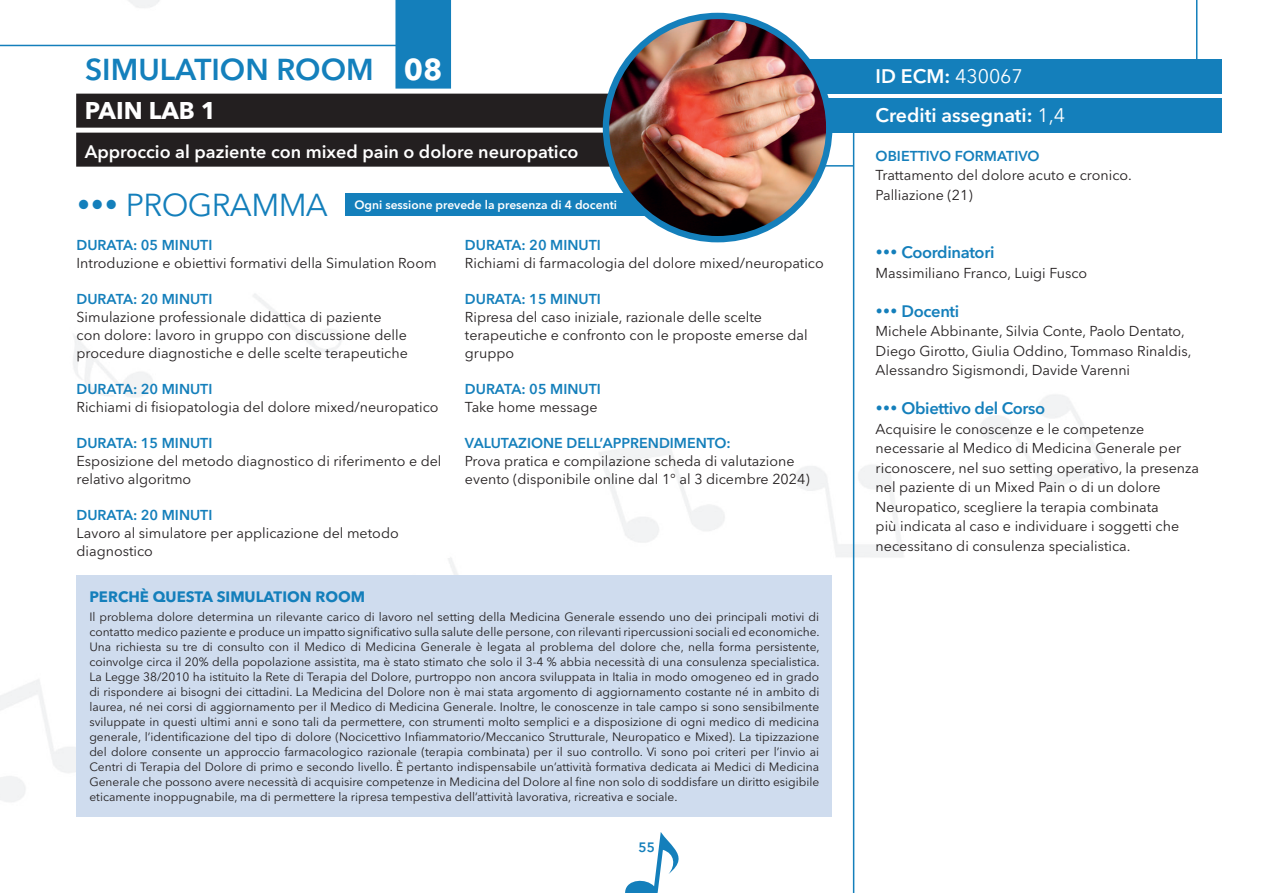
<style>
.page{position:relative;width:1263px;height:893px;background:#fff}
.page>*{position:absolute;margin:0;border:0;box-sizing:border-box;transform-origin:0 0}
.t1{font:31.5px "Avenir Next LT Pro";letter-spacing:-.02em;color:#147fbb}
.t2{font:600 30px "Avenir Next LT Pro";color:#1480bc}
.t3{font:700 24px "Avenir Next LT Pro";color:#fff}
.t4{font:600 19.5px/39px "Avenir Next LT Pro";color:#fff}
.t5{font:600 18px "Avenir Next LT Pro";color:#fff}
.t6{font:600 16.5px "Avenir Next LT Pro";letter-spacing:-.02em;color:#147fbb}
.t7{font:700 15px "Avenir Next LT Pro";color:#147fbb}
.t8{font:14.25px/19.5px "Avenir Next LT Pro";color:#231f20}
.t9{font:600 14.25px "Avenir Next LT Pro";color:#147fbb}
.t10{font:600 13.5px "Avenir Next LT Pro";color:#147fbb}
.t11{font:12px/15px "Avenir Next LT Pro";color:#231f20;text-align:justify}
.t12{font:600 12px "Avenir Next LT Pro";color:#fff}
.s1{font-weight:700;color:#fff}
.s2{font-weight:400}
</style>
<div class="page">
<img style="left:0;top:0;width:1222px;height:893px">
<svg style="left:623px;top:832px;width:58px;height:61px"></svg>
<div style="left:395px;top:0;width:56px;height:89px;background:#147fbb"></div>
<div style="left:76px;top:94px;width:644px;height:34px;background:#231f20"></div>
<div style="left:76px;top:133px;width:644px;height:34px;background:#231f20"></div>
<div style="left:774px;top:60px;width:447px;height:34px;background:#147fbb"></div>
<div style="left:774px;top:99px;width:447px;height:34px;background:#147fbb"></div>
<hr style="left:761px;top:165px;width:92px;height:2px;background:#147fbb">
<hr style="left:1196px;top:0;width:1px;height:67px;background:#147fbb">
<hr style="left:0;top:45px;width:417px;height:1px;background:#147fbb">
<hr style="left:853px;top:133px;width:1px;height:760px;background:#147fbb">
<div style="left:77px;top:575px;width:755px;height:241px;background:#cfdcee"></div>
<div style="left:346px;top:194px;width:303px;height:22px;background:#147fbb"></div>
<img style="left:606px;top:16px;width:223px;height:223px;border-radius:112px">
<div style="left:603px;top:13px;width:229px;height:229px;border:6px solid #147fbb;border-radius:50%"></div>
<h2 class="t2" style="left:85px;top:51px;width:359px">SIMULATION ROOM <span class="s1">08</span></h2>
<h3 class="t3" style="left:85px;top:96px;width:133px">PAIN LAB 1</h3>
<h3 class="t5" style="left:85px;top:141px;width:495px">Approccio al paziente con mixed pain o dolore neuropatico</h3>
<h1 class="t1" style="left:77px;top:186px;width:253px">••• PROGRAMMA</h1>
<p class="t9" style="left:77px;top:237px;width:137px">DURATA: 05 MINUTI</p>
<p class="t8" style="left:77px;top:254px;width:362px">Introduzione e obiettivi formativi della Simulation Room</p>
<p class="t9" style="left:77px;top:291px;width:137px">DURATA: 20 MINUTI</p>
<p class="t8" style="left:77px;top:308px;width:333px;line-height:18px">Simulazione professionale didattica di paziente con dolore: lavoro in gruppo con discussione delle procedure diagnostiche e delle scelte terapeutiche</p>
<p class="t9" style="left:77px;top:381px;width:137px">DURATA: 20 MINUTI</p>
<p class="t8" style="left:77px;top:398px;width:363px">Richiami di fisiopatologia del dolore mixed/neuropatico</p>
<p class="t9" style="left:77px;top:435px;width:137px">DURATA: 15 MINUTI</p>
<p class="t8" style="left:77px;top:452px;width:366px;line-height:18px">Esposizione del metodo diagnostico di riferimento e del relativo algoritmo</p>
<p class="t9" style="left:77px;top:507px;width:137px">DURATA: 20 MINUTI</p>
<p class="t8" style="left:77px;top:524px;width:324px;line-height:18px">Lavoro al simulatore per applicazione del metodo diagnostico</p>
<p class="t12" style="left:354px;top:198px;width:264px">Ogni sessione prevede la presenza di 4 docenti</p>
<p class="t9" style="left:465px;top:236px;width:137px">DURATA: 20 MINUTI</p>
<p class="t8" style="left:465px;top:253px;width:360px">Richiami di farmacologia del dolore mixed/neuropatico</p>
<p class="t9" style="left:465px;top:290px;width:137px">DURATA: 15 MINUTI</p>
<p class="t8" style="left:465px;top:308px;width:344px;line-height:18px">Ripresa del caso iniziale, razionale delle scelte terapeutiche e confronto con le proposte emerse dal gruppo</p>
<p class="t9" style="left:465px;top:380px;width:137px">DURATA: 05 MINUTI</p>
<p class="t8" style="left:465px;top:397px;width:134px">Take home message</p>
<p class="t9" style="left:465px;top:434px;width:267px">VALUTAZIONE DELL’APPRENDIMENTO:</p>
<p class="t8" style="left:465px;top:452px;width:346px;line-height:18px">Prova pratica e compilazione scheda di valutazione evento (disponibile online dal 1° al 3 dicembre 2024)</p>
<p class="t7" style="left:89px;top:587px;width:277px">PERCHÈ QUESTA SIMULATION ROOM</p>
<p class="t11" style="left:89px;top:609px;width:732px">Il problema dolore determina un rilevante carico di lavoro nel setting della Medicina Generale essendo uno dei principali motivi di contatto medico paziente e produce un impatto significativo sulla salute delle persone, con rilevanti ripercussioni sociali ed economiche.<br>Una richiesta su tre di consulto con il Medico di Medicina Generale è legata al problema del dolore che, nella forma persistente, coinvolge circa il 20% della popolazione assistita, ma è stato stimato che solo il 3-4 % abbia necessità di una consulenza specialistica.<br>La Legge 38/2010 ha istituito la Rete di Terapia del Dolore, purtroppo non ancora sviluppata in Italia in modo omogeneo ed in grado di rispondere ai bisogni dei cittadini. La Medicina del Dolore non è mai stata argomento di aggiornamento costante né in ambito di laurea, né nei corsi di aggiornamento per il Medico di Medicina Generale. Inoltre, le conoscenze in tale campo si sono sensibilmente sviluppate in questi ultimi anni e sono tali da permettere, con strumenti molto semplici e a disposizione di ogni medico di medicina generale, l’identificazione del tipo di dolore (Nocicettivo Infiammatorio/Meccanico Strutturale, Neuropatico e Mixed). La tipizzazione del dolore consente un approccio farmacologico razionale (terapia combinata) per il suo controllo. Vi sono poi criteri per l’invio ai Centri di Terapia del Dolore di primo e secondo livello. È pertanto indispensabile un’attività formativa dedicata ai Medici di Medicina Generale che possono avere necessità di acquisire competenze in Medicina del Dolore al fine non solo di soddisfare un diritto esigibile eticamente inoppugnabile, ma di permettere la ripresa tempestiva dell’attività lavorativa, ricreativa e sociale.</p>
<p class="t10" style="left:639px;top:839px;width:18px">55</p>
<h3 class="t4" style="left:876px;top:56px;width:191px">ID ECM: <span class="s2">430067<br></span>Crediti assegnati: <span class="s2">1,4</span></h3>
<p class="t9" style="left:876px;top:147px;width:165px">OBIETTIVO FORMATIVO</p>
<p class="t8" style="left:876px;top:165px;width:258px">Trattamento del dolore acuto e cronico.<br>Palliazione (21)</p>
<h3 class="t6" style="left:876px;top:242px;width:120px">••• Coordinatori</h3>
<p class="t8" style="left:876px;top:263px;width:213px">Massimiliano Franco, Luigi Fusco</p>
<h3 class="t6" style="left:876px;top:301px;width:85px">••• Docenti</h3>
<p class="t8" style="left:876px;top:322px;width:317px">Michele Abbinante, Silvia Conte, Paolo Dentato,<br>Diego Girotto, Giulia Oddino, Tommaso Rinaldis,<br>Alessandro Sigismondi, Davide Varenni</p>
<h3 class="t6" style="left:876px;top:398px;width:171px">••• Obiettivo del Corso</h3>
<p class="t8" style="left:876px;top:419px;width:325px">Acquisire le conoscenze e le competenze necessarie al Medico di Medicina Generale per riconoscere, nel suo setting operativo, la presenza nel paziente di un Mixed Pain o di un dolore Neuropatico, scegliere la terapia combinata<br>più indicata al caso e individuare i soggetti che necessitano di consulenza specialistica.</p>
</div>
